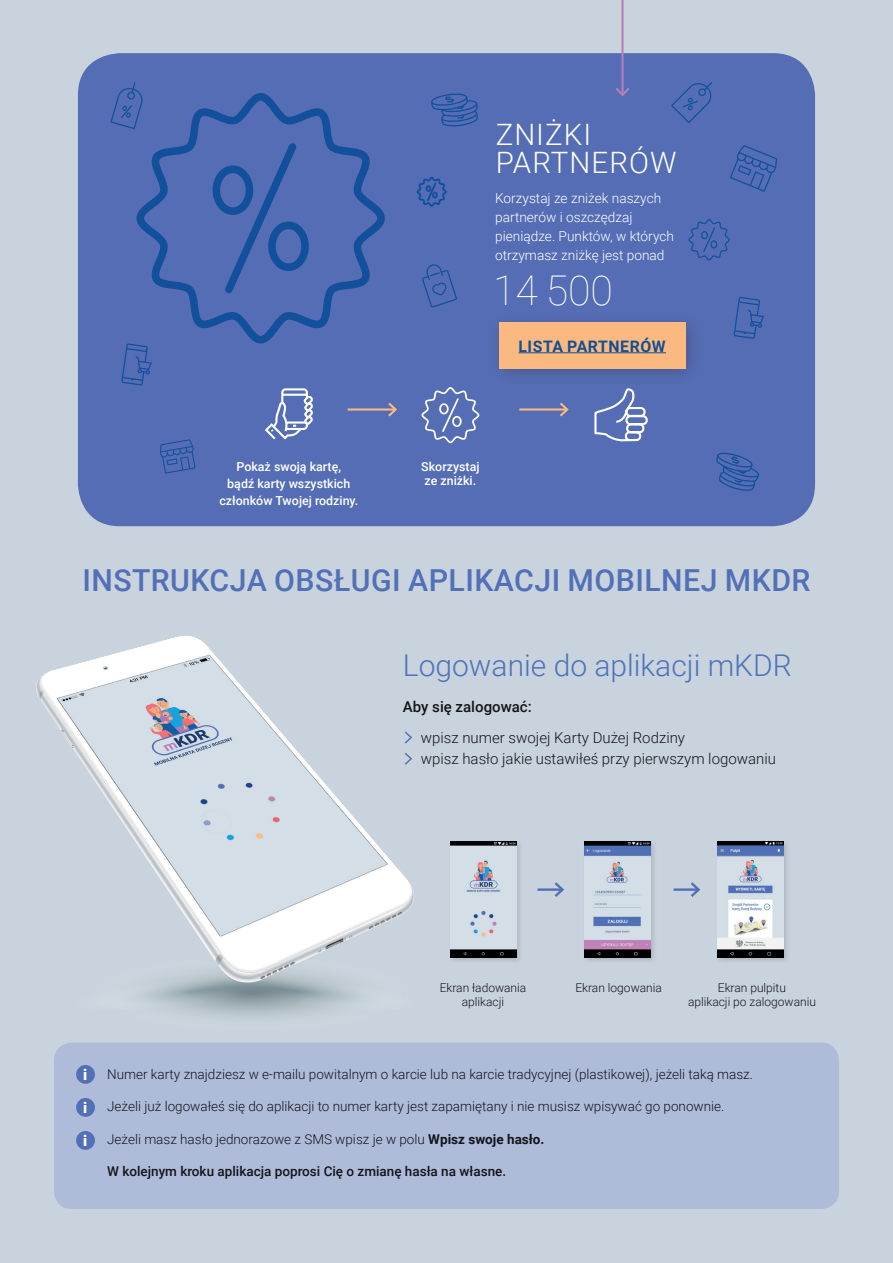
<style>
.page{position:relative;width:893px;height:1263px;background:#c8d3dd}
.page>*{position:absolute;margin:0;border:0;box-sizing:border-box;transform-origin:0 0}
.t1{font:100 40.95px "Roboto";color:#fff}
.t2{font:500 30.3px "Roboto";letter-spacing:.015em;color:#5270b7}
.t3{font:300 30px "Roboto";color:#4e73b9}
.t4{font:300 29.4px/28.5px "Roboto";letter-spacing:.035em;color:#fff}
.t5{font:700 15.75px "Roboto";letter-spacing:.035em;color:#115094}
.t6{font:300 15px/21.5px "Roboto";color:#15141a}
.t7{font:500 15px "Roboto";color:#15141a}
.t8{font:900 15px "Roboto";color:#fff}
.t9{font:300 13.65px/18.8px "Roboto";color:#fff}
.t10{font:300 13.5px "Roboto";color:#15141a}
.t11{font:500 13.5px "Roboto";color:#15141a}
.t12{font:500 12.45px/16.8px "Roboto";color:#fff;text-align:center}
.t13{font:300 12px/14.2px "Roboto";color:#15141a;text-align:center}
.s1{font-weight:700}
</style>
<div class="page">
<img style="left:36px;top:635px;width:378px;height:381px">
<div style="left:54px;top:1042px;width:785px;height:167px;background:#afbcd9;border-radius:18px"></div>
<div style="left:78px;top:53px;width:737px;height:473px;background:#556db4;border-radius:42px"></div>
<hr style="left:348px;top:408px;width:48px;height:3px;background:#fbb981">
<svg style="left:386px;top:402px;width:11px;height:15px"></svg>
<hr style="left:519px;top:408px;width:48px;height:3px;background:#fbb981">
<svg style="left:558px;top:402px;width:11px;height:15px"></svg>
<svg style="left:265px;top:388px;width:48px;height:52px"></svg>
<svg style="left:594px;top:388px;width:54px;height:54px"></svg>
<svg style="left:688px;top:219px;width:42px;height:41px"></svg>
<svg style="left:421px;top:387px;width:58px;height:56px"></svg>
<svg style="left:137px;top:93px;width:248px;height:250px"></svg>
<svg style="left:210px;top:143px;width:101px;height:150px"></svg>
<svg style="left:417px;top:177px;width:30px;height:30px"></svg>
<svg style="left:431px;top:93px;width:47px;height:34px"></svg>
<svg style="left:716px;top:453px;width:43px;height:38px"></svg>
<svg style="left:422px;top:264px;width:35px;height:44px"></svg>
<svg style="left:733px;top:297px;width:31px;height:42px"></svg>
<svg style="left:121px;top:343px;width:31px;height:43px"></svg>
<svg style="left:671px;top:82px;width:41px;height:41px"></svg>
<svg style="left:110px;top:82px;width:34px;height:47px"></svg>
<svg style="left:730px;top:145px;width:47px;height:47px"></svg>
<svg style="left:160px;top:439px;width:36px;height:35px"></svg>
<div style="left:488px;top:312px;width:215px;height:75px;background:#231f20;opacity:.25"></div>
<div style="left:499px;top:323px;width:186px;height:46px;background:#fbb981"></div>
<hr style="left:518px;top:352px;width:148px;height:1px;background:#115094">
<hr style="left:621px;top:0;width:3px;height:95px;background:#b77fb7">
<svg style="left:615px;top:85px;width:15px;height:12px"></svg>
<svg style="left:403px;top:730px;width:10px;height:15px"></svg>
<div style="left:448px;top:839px;width:75px;height:125px;background:#231f20;opacity:.15"></div>
<img style="left:451px;top:842px;width:66px;height:116px">
<div style="left:582px;top:839px;width:75px;height:125px;background:#231f20;opacity:.15"></div>
<img style="left:584px;top:842px;width:66px;height:116px">
<div style="left:715px;top:839px;width:75px;height:125px;background:#231f20;opacity:.15"></div>
<img style="left:718px;top:842px;width:66px;height:116px">
<hr style="left:537px;top:888px;width:25px;height:3px;background:#5270b7">
<svg style="left:552px;top:882px;width:12px;height:15px"></svg>
<hr style="left:674px;top:888px;width:25px;height:3px;background:#5270b7">
<svg style="left:688px;top:882px;width:13px;height:15px"></svg>
<svg style="left:403px;top:751px;width:10px;height:15px"></svg>
<div style="left:76px;top:1065px;width:19px;height:19px;background:#5270b7;border-radius:50%"></div>
<div style="left:76px;top:1098px;width:19px;height:19px;background:#5270b7;border-radius:50%"></div>
<div style="left:76px;top:1131px;width:19px;height:19px;background:#5270b7;border-radius:50%"></div>
<h3 class="t4" style="left:496px;top:119px;width:182px">ZNIŻKI<br>PARTNERÓW</h3>
<p class="t9" style="left:495px;top:189px;width:180px">Korzystaj ze zniżek naszych partnerów i oszczędzaj pieniądze. Punktów, w których otrzymasz zniżkę jest ponad</p>
<h1 class="t1" style="left:493px;top:261px;width:121px">14 500</h1>
<p class="t5" style="left:518px;top:335px;width:149px">LISTA PARTNERÓW</p>
<p class="t12" style="left:219px;top:458px;width:140px">Pokaż swoją kartę,<br>bądź karty wszystkich członków Twojej rodziny.</p>
<p class="t12" style="left:421px;top:459px;width:60px;line-height:13.8px;text-align:left">Skorzystaj ze zniżki.</p>
<h2 class="t2" style="left:82px;top:559px;width:730px">INSTRUKCJA OBSŁUGI APLIKACJI MOBILNEJ MKDR</h2>
<h3 class="t3" style="left:403px;top:645px;width:390px">Logowanie do aplikacji mKDR</h3>
<p class="t7" style="left:403px;top:696px;width:130px">Aby się zalogować:</p>
<p class="t6" style="left:421px;top:726px;width:357px">wpisz numer swojej Karty Dużej Rodziny<br>wpisz hasło jakie ustawiłeś przy pierwszym logowaniu</p>
<p class="t13" style="left:440px;top:980px;width:88px">Ekran ładowania aplikacji</p>
<p class="t13" style="left:575px;top:980px;width:88px">Ekran logowania</p>
<p class="t13" style="left:688px;top:980px;width:129px">Ekran pulpitu<br>aplikacji po zalogowaniu</p>
<p class="t8" style="left:83px;top:1064px;width:6px">i</p>
<p class="t8" style="left:83px;top:1097px;width:6px">i</p>
<p class="t8" style="left:83px;top:1130px;width:6px">i</p>
<p class="t10" style="left:107px;top:1064px;width:647px">Numer karty znajdziesz w e-mailu powitalnym o karcie lub na karcie tradycyjnej (plastikowej), jeżeli taką masz.</p>
<p class="t10" style="left:107px;top:1097px;width:619px">Jeżeli już logowałeś się do aplikacji to numer karty jest zapamiętany i nie musisz wpisywać go ponownie.</p>
<p class="t10" style="left:107px;top:1129px;width:439px">Jeżeli masz hasło jednorazowe z SMS wpisz je w polu <span class="s1">Wpisz swoje hasło.</span></p>
<p class="t11" style="left:107px;top:1162px;width:401px">W kolejnym kroku aplikacja poprosi Cię o zmianę hasła na własne.</p>
</div>
